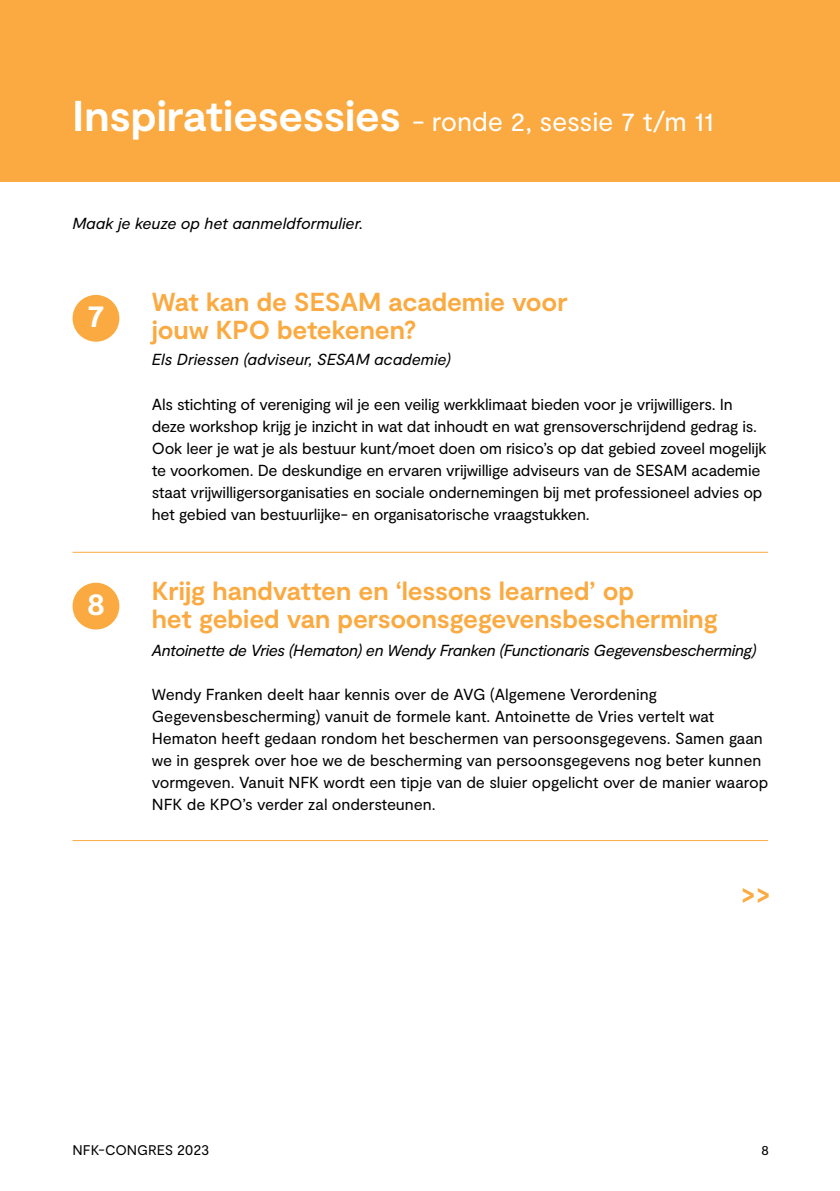
<style>
.page{position:relative;width:840px;height:1191px;background:#fff}
.page>*{position:absolute;margin:0;border:0;box-sizing:border-box;transform-origin:0 0}
.t1{font:700 32px "Moderat";color:#fff}
.t2{font:27px "Moderat";letter-spacing:-.01em;color:#fff}
.t3{font:700 26px/28px "Moderat";letter-spacing:-.005em;color:#faaa41}
.t4{font:16px/22px "Moderat";letter-spacing:-.015em;color:#000}
.t5{font:italic 16px "Moderat";letter-spacing:-.025em;color:#000}
.t6{font:italic 16px "Moderat";letter-spacing:-.005em;color:#000}
.t7{font:14px "Moderat";letter-spacing:-.005em;color:#000}
.s1{font-weight:700;font-size:43px}
</style>
<div class="page">
<hr style="left:72px;top:552px;width:695px;height:1px;background:#faaa41">
<hr style="left:72px;top:840px;width:695px;height:1px;background:#faaa41">
<div style="left:0;top:0;width:839px;height:181px;background:#faaa41"></div>
<div style="left:72px;top:295px;width:47px;height:47px;background:#faaa41;border-radius:50%"></div>
<div style="left:72px;top:583px;width:47px;height:46px;background:#faaa41;border-radius:50%"></div>
<h2 class="t2" style="left:72px;top:105px;width:642px"><span class="s1">Inspiratiesessies</span> - ronde 2, sessie 7 t/m 11</h2>
<p class="t6" style="left:72px;top:214px;width:292px">Maak je keuze op het aanmeldformulier.</p>
<h1 class="t1" style="left:87px;top:297px;width:19px">7</h1>
<h1 class="t1" style="left:87px;top:585px;width:20px">8</h1>
<h3 class="t3" style="left:152px;top:290px;width:417px">Wat kan de SESAM academie voor jouw KPO betekenen?</h3>
<p class="t6" style="left:152px;top:350px;width:300px">Els Driessen (adviseur, SESAM academie)</p>
<p class="t4" style="left:152px;top:393px;width:616px">Als stichting of vereniging wil je een veilig werkklimaat bieden voor je vrijwilligers. In deze workshop krijg je inzicht in wat dat inhoudt en wat grensoverschrijdend gedrag is.<br>Ook leer je wat je als bestuur kunt/moet doen om risico’s op dat gebied zoveel mogelijk te voorkomen. De deskundige en ervaren vrijwillige adviseurs van de SESAM academie staat vrijwilligersorganisaties en sociale ondernemingen bij met professioneel advies op het gebied van bestuurlijke- en organisatorische vraagstukken.</p>
<h3 class="t3" style="left:152px;top:578px;width:567px">Krijg handvatten en ‘lessons learned’ op<br>het gebied van persoonsgegevensbescherming</h3>
<p class="t5" style="left:152px;top:640px;width:606px">Antoinette de Vries (Hematon) en Wendy Franken (Functionaris Gegevensbescherming)</p>
<p class="t4" style="left:152px;top:683px;width:617px">Wendy Franken deelt haar kennis over de AVG (Algemene Verordening Gegevensbescherming) vanuit de formele kant. Antoinette de Vries vertelt wat Hematon heeft gedaan rondom het beschermen van persoonsgegevens. Samen gaan we in gesprek over hoe we de bescherming van persoonsgegevens nog beter kunnen vormgeven. Vanuit NFK wordt een tipje van de sluier opgelicht over de manier waarop NFK de KPO’s verder zal ondersteunen.</p>
<h3 class="t3" style="left:740px;top:881px;width:32px">&gt;&gt;</h3>
<p class="t7" style="left:72px;top:1142px;width:138px">NFK-CONGRES 2023</p>
<p class="t7" style="left:760px;top:1142px;width:10px">8</p>
</div>
